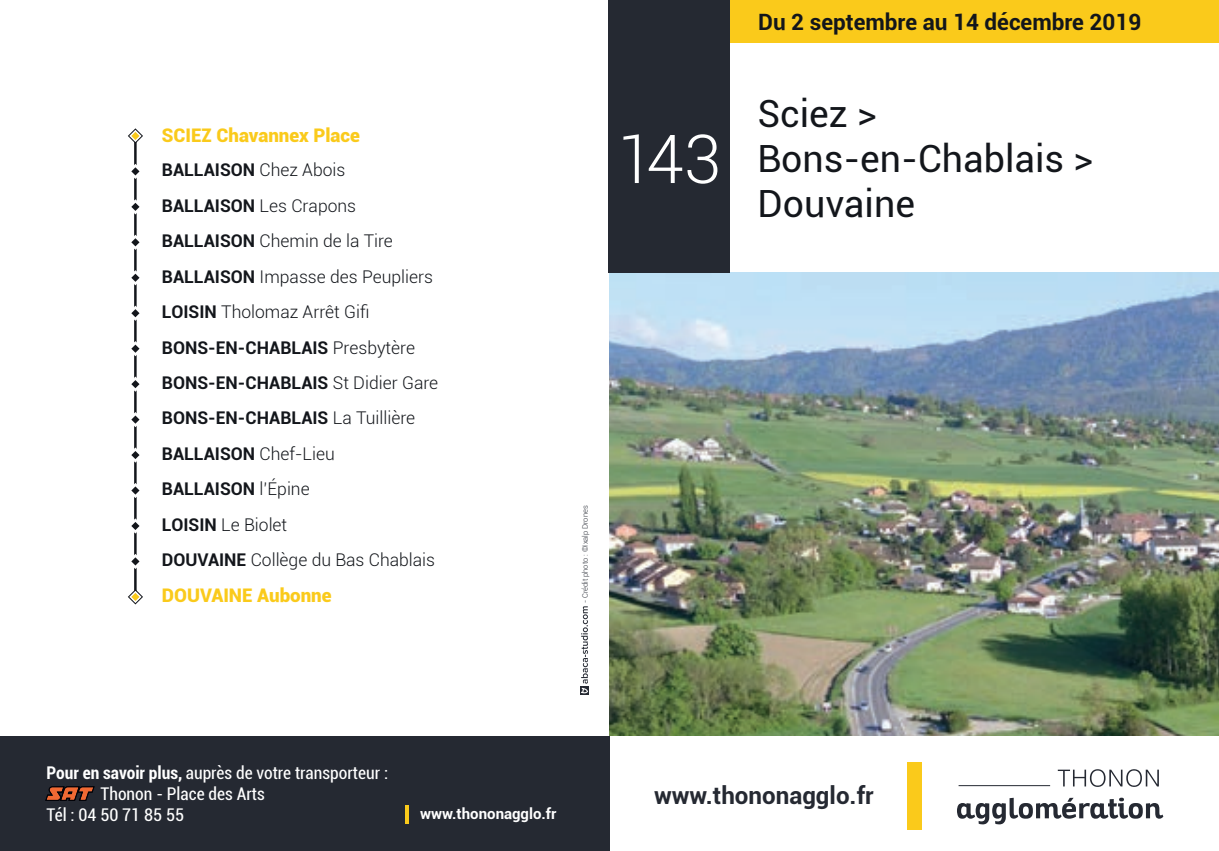
<style>
.page{position:relative;width:1219px;height:851px;background:#fff}
.page>*{position:absolute;margin:0;border:0;box-sizing:border-box;transform-origin:0 0}
.t1{font:300 67.5px "Roboto";color:#fff}
.t2{font:37.5px/45px "Roboto";color:#13161b}
.t3{font:700 24.25px "Roboto";color:#252932}
.t4{font:700 22.5px "Roboto";color:#13161b}
.t5{font:900 18.75px "Roboto";color:#faca1b}
.t6{font:300 17.5px/35.5px "Roboto";color:#13161b}
.t7{font:condensed 17.5px "Roboto";color:#fff}
.t8{font:700 15px "Roboto";color:#fff}
.t9{font:300 7.5px "Roboto";color:#252932}
.s1{font-weight:700}
</style>
<div class="page">
<div style="left:730px;top:0;width:489px;height:43px;background:#faca1b"></div>
<div style="left:608px;top:0;width:122px;height:49px;background:#252932"></div>
<img style="left:609px;top:273px;width:610px;height:462px">
<div style="left:608px;top:49px;width:122px;height:224px;background:#252932"></div>
<div style="left:908px;top:762px;width:14px;height:67px;background:#faca1b"></div>
<svg style="left:957px;top:797px;width:206px;height:27px"></svg>
<hr style="left:959px;top:785px;width:91px;height:1px;background:#252932">
<svg style="left:1058px;top:769px;width:101px;height:17px"></svg>
<svg style="left:580px;top:686px;width:9px;height:9px"></svg>
<svg style="left:581px;top:606px;width:7px;height:87px"></svg>
<hr style="left:134px;top:135px;width:3px;height:465px;background:#13161b">
<svg style="left:128px;top:128px;width:15px;height:15px"></svg>
<svg style="left:131px;top:164px;width:9px;height:15px"></svg>
<svg style="left:131px;top:199px;width:9px;height:15px"></svg>
<svg style="left:131px;top:235px;width:9px;height:15px"></svg>
<svg style="left:131px;top:270px;width:9px;height:15px"></svg>
<svg style="left:131px;top:305px;width:9px;height:16px"></svg>
<svg style="left:131px;top:341px;width:9px;height:15px"></svg>
<svg style="left:131px;top:376px;width:9px;height:15px"></svg>
<svg style="left:131px;top:412px;width:9px;height:15px"></svg>
<svg style="left:131px;top:447px;width:9px;height:15px"></svg>
<svg style="left:131px;top:483px;width:9px;height:15px"></svg>
<svg style="left:131px;top:518px;width:9px;height:15px"></svg>
<svg style="left:131px;top:553px;width:9px;height:16px"></svg>
<svg style="left:128px;top:589px;width:15px;height:15px"></svg>
<div style="left:0;top:735px;width:609px;height:115px;background:#252932"></div>
<hr style="left:405px;top:805px;width:4px;height:18px;background:#faca1b">
<svg style="left:45px;top:786px;width:50px;height:14px"></svg>
<p class="t5" style="left:162px;top:122px;width:200px">SCIEZ Chavannex Place</p>
<p class="t6" style="left:162px;top:152px;width:278px"><span class="s1">BALLAISON</span> Chez Abois<br><span class="s1">BALLAISON</span> Les Crapons<br><span class="s1">BALLAISON</span> Chemin de la Tire<br><span class="s1">BALLAISON</span> Impasse des Peupliers<br><span class="s1">LOISIN</span> Tholomaz Arrêt Gifi<br><span class="s1">BONS-EN-CHABLAIS</span> Presbytère<br><span class="s1">BONS-EN-CHABLAIS</span> St Didier Gare<br><span class="s1">BONS-EN-CHABLAIS</span> La Tuillière<br><span class="s1">BALLAISON</span> Chef-Lieu<br><span class="s1">BALLAISON</span> l’Épine<br><span class="s1">LOISIN</span> Le Biolet<br><span class="s1">DOUVAINE</span> Collège du Bas Chablais</p>
<p class="t5" style="left:162px;top:582px;width:171px">DOUVAINE Aubonne</p>
<h1 class="t1" style="left:617px;top:112px;width:106px">143</h1>
<p class="t4" style="left:758px;top:6px;width:385px">Du 2 septembre au 14 décembre 2019</p>
<h2 class="t2" style="left:757px;top:89px;width:337px">Sciez &gt;<br>Bons-en-Chablais &gt;<br>Douvaine</h2>
<p class="t9" style="left:580px;top:603px;width:99px;rotate:-90deg">- Crédit photo : ©Ixalp Drones</p>
<p class="t7" style="left:47px;top:761px;width:343px"><span class="s1">Pour en savoir plus,</span> auprès de votre transporteur :</p>
<p class="t7" style="left:101px;top:782px;width:166px">Thonon - Place des Arts</p>
<p class="t7" style="left:47px;top:803px;width:139px">Tél : 04 50 71 85 55</p>
<p class="t8" style="left:420px;top:802px;width:138px">www.thononagglo.fr</p>
<h3 class="t3" style="left:654px;top:778px;width:221px">www.thononagglo.fr</h3>
</div>
